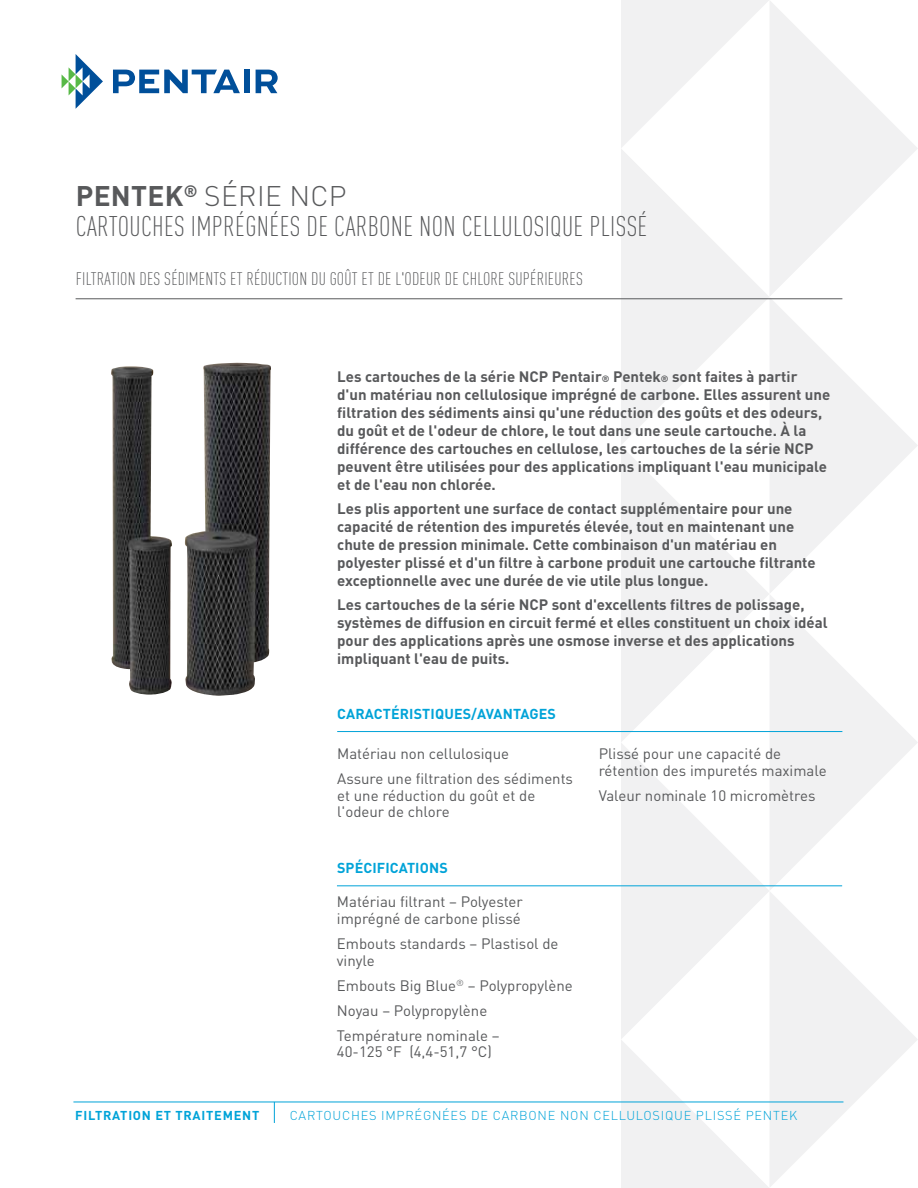
<style>
.page{position:relative;width:918px;height:1188px;background:#fff}
.page>*{position:absolute;margin:0;border:0;box-sizing:border-box;transform-origin:0 0}
.t1{font:300 condensed 28.05px/30px "DIN Pro";letter-spacing:.01em;color:#58595b}
.t2{font:300 condensed 18px "DIN Pro";letter-spacing:.01em;color:#58595b}
.t3{font:700 15px/18px "DIN Pro";color:#58595b}
.t4{font:15px/16.5px "DIN Pro";color:#58595b}
.t5{font:700 14.25px "DIN Pro";letter-spacing:.01em;color:#00a3d8}
.t6{font:300 12.75px "DIN Pro";letter-spacing:.06em;color:#00a3d8}
.t7{font:700 12.75px "DIN Pro";letter-spacing:.06em;color:#00a3d8}
.s1{font-weight:700;font-stretch:normal}
.s2{font-stretch:normal}
.s3{font-size:9.15px}
</style>
<div class="page">
<svg style="left:621px;top:0;width:296px;height:148px"></svg>
<svg style="left:621px;top:148px;width:297px;height:297px;fill:#f3f3f4"></svg>
<svg style="left:621px;top:445px;width:297px;height:297px;fill:#f2f2f3"></svg>
<svg style="left:621px;top:742px;width:297px;height:426px"></svg>
<svg style="left:621px;top:1039px;width:168px;height:149px"></svg>
<hr style="left:73px;top:1102px;width:770px;height:1px;background:#00a3d8">
<svg style="left:274px;top:1102px;width:1px;height:21px"></svg>
<svg style="left:62px;top:54px;width:41px;height:55px"></svg>
<svg style="left:113px;top:70px;width:127px;height:23px"></svg>
<div style="left:244px;top:70px;width:5px;height:23px;background:#004f9a"></div>
<svg style="left:256px;top:70px;width:22px;height:23px"></svg>
<hr style="left:76px;top:298px;width:766px;height:1px;background:#58595b">
<hr style="left:337px;top:731px;width:505px;height:1px;background:#00a3d8">
<hr style="left:337px;top:885px;width:505px;height:1px;background:#00a3d8">
<img style="left:111px;top:363px;width:160px;height:333px">
<h1 class="t1" style="left:76px;top:179px;width:573px"><span class="s1">PENTEK</span><sup>®</sup> <span class="s2">SÉRIE NCP<br></span>CARTOUCHES IMPRÉGNÉES DE CARBONE NON CELLULOSIQUE PLISSÉ</h1>
<p class="t2" style="left:76px;top:266px;width:509px">FILTRATION DES SÉDIMENTS ET RÉDUCTION DU GOÛT ET DE L'ODEUR DE CHLORE SUPÉRIEURES</p>
<p class="t3" style="left:337px;top:365px;width:495px">Les cartouches de la série NCP Pentair<span class="s3">®</span> Pentek<span class="s3">®</span> sont faites à partir d'un matériau non cellulosique imprégné de carbone. Elles assurent une filtration des sédiments ainsi qu'une réduction des goûts et des odeurs, du goût et de l'odeur de chlore, le tout dans une seule cartouche. À la différence des cartouches en cellulose, les cartouches de la série NCP peuvent être utilisées pour des applications impliquant l'eau municipale et de l'eau non chlorée.</p>
<p class="t3" style="left:337px;top:497px;width:480px">Les plis apportent une surface de contact supplémentaire pour une capacité de rétention des impuretés élevée, tout en maintenant une chute de pression minimale. Cette combinaison d'un matériau en polyester plissé et d'un filtre à carbone produit une cartouche filtrante exceptionnelle avec une durée de vie utile plus longue.</p>
<p class="t3" style="left:337px;top:593px;width:492px">Les cartouches de la série NCP sont d'excellents filtres de polissage, systèmes de diffusion en circuit fermé et elles constituent un choix idéal pour des applications après une osmose inverse et des applications impliquant l'eau de puits.</p>
<p class="t5" style="left:337px;top:702px;width:220px">CARACTÉRISTIQUES/AVANTAGES</p>
<p class="t4" style="left:337px;top:740px;width:237px;line-height:25.2px">Matériau non cellulosique<br>Assure une filtration des sédiments</p>
<p class="t4" style="left:337px;top:786px;width:200px">et une réduction du goût et de l'odeur de chlore</p>
<p class="t5" style="left:337px;top:856px;width:112px">SPÉCIFICATIONS</p>
<p class="t4" style="left:337px;top:892px;width:187px">Matériau filtrant – Polyester imprégné de carbone plissé</p>
<p class="t4" style="left:337px;top:934px;width:223px">Embouts standards – Plastisol de vinyle</p>
<p class="t4" style="left:337px;top:971px;width:237px;line-height:25.2px">Embouts Big Blue<sup>®</sup> – Polypropylène<br>Noyau – Polypropylène<br>Température nominale –</p>
<p class="t4" style="left:337px;top:1042px;width:157px">40-125 °F (4,4-51,7 °C)</p>
<p class="t4" style="left:599px;top:744px;width:229px">Plissé pour une capacité de rétention des impuretés maximale</p>
<p class="t4" style="left:599px;top:786px;width:218px">Valeur nominale 10 micromètres</p>
<p class="t7" style="left:75px;top:1105px;width:186px">FILTRATION ET TRAITEMENT</p>
<p class="t6" style="left:290px;top:1106px;width:509px">CARTOUCHES IMPRÉGNÉES DE CARBONE NON CELLULOSIQUE PLISSÉ PENTEK</p>
</div>
